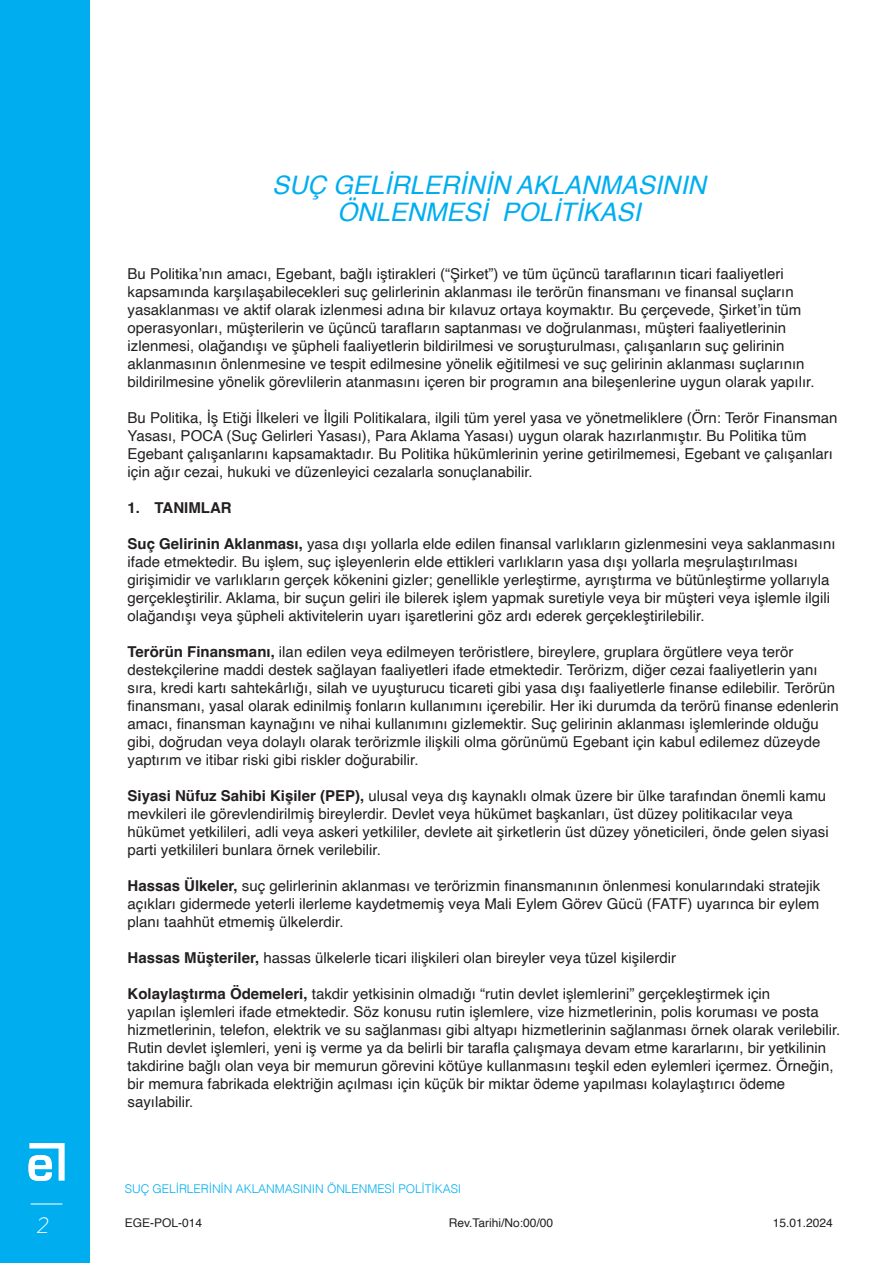
<style>
.page{position:relative;width:893px;height:1263px;background:#fff}
.page>*{position:absolute;margin:0;border:0;box-sizing:border-box;transform-origin:0 0}
.t1{font:italic 25.5px/27.5px "Helvetica";color:#00aeef;text-align:center}
.t2{font:italic 200 22.5px "Lufga";color:#fff}
.t3{font:15px/18px "Helvetica";color:#231f20}
.t4{font:700 15px "Helvetica";color:#231f20}
.t5{font:300 12px "Helvetica";letter-spacing:-.005em;color:#00aeef}
.t6{font:12px "Helvetica";color:#231f20}
.s1{font-weight:700}
</style>
<div class="page">
<div style="left:0;top:0;width:89px;height:1263px;background:#00aeef"></div>
<svg style="left:28px;top:1143px;width:37px;height:38px"></svg>
<hr style="left:31px;top:1203px;width:31px;height:1px;background:#fff">
<p class="t1" style="left:272px;top:172px;width:435px">SUÇ GELİRLERİNİN AKLANMASININ<br>ÖNLENMESİ POLİTİKASI</p>
<p class="t3" style="left:128px;top:265px;width:689px">Bu Politika’nın amacı, Egebant, bağlı iştirakleri (“Şirket”) ve tüm üçüncü taraflarının ticari faaliyetleri kapsamında karşılaşabilecekleri suç gelirlerinin aklanması ile terörün finansmanı ve finansal suçların yasaklanması ve aktif olarak izlenmesi adına bir kılavuz ortaya koymaktır. Bu çerçevede, Şirket’in tüm operasyonları, müşterilerin ve üçüncü tarafların saptanması ve doğrulanması, müşteri faaliyetlerinin izlenmesi, olağandışı ve şüpheli faaliyetlerin bildirilmesi ve soruşturulması, çalışanların suç gelirinin aklanmasının önlenmesine ve tespit edilmesine yönelik eğitilmesi ve suç gelirinin aklanması suçlarının bildirilmesine yönelik görevlilerin atanmasını içeren bir programın ana bileşenlerine uygun olarak yapılır.</p>
<p class="t3" style="left:128px;top:409px;width:711px">Bu Politika, İş Etiği İlkeleri ve İlgili Politikalara, ilgili tüm yerel yasa ve yönetmeliklere (Örn: Terör Finansman Yasası, POCA (Suç Gelirleri Yasası), Para Aklama Yasası) uygun olarak hazırlanmıştır. Bu Politika tüm Egebant çalışanlarını kapsamaktadır. Bu Politika hükümlerinin yerine getirilmemesi, Egebant ve çalışanları için ağır cezai, hukuki ve düzenleyici cezalarla sonuçlanabilir.</p>
<p class="t4" style="left:128px;top:499px;width:106px">1. TANIMLAR</p>
<p class="t3" style="left:128px;top:535px;width:710px"><span class="s1">Suç Gelirinin Aklanması,</span> yasa dışı yollarla elde edilen finansal varlıkların gizlenmesini veya saklanmasını ifade etmektedir. Bu işlem, suç işleyenlerin elde ettikleri varlıkların yasa dışı yollarla meşrulaştırılması girişimidir ve varlıkların gerçek kökenini gizler; genellikle yerleştirme, ayrıştırma ve bütünleştirme yollarıyla gerçekleştirilir. Aklama, bir suçun geliri ile bilerek işlem yapmak suretiyle veya bir müşteri veya işlemle ilgili olağandışı veya şüpheli aktivitelerin uyarı işaretlerini göz ardı ederek gerçekleştirilebilir.</p>
<p class="t3" style="left:128px;top:643px;width:713px"><span class="s1">Terörün Finansmanı,</span> ilan edilen veya edilmeyen teröristlere, bireylere, gruplara örgütlere veya terör destekçilerine maddi destek sağlayan faaliyetleri ifade etmektedir. Terörizm, diğer cezai faaliyetlerin yanı sıra, kredi kartı sahtekârlığı, silah ve uyuşturucu ticareti gibi yasa dışı faaliyetlerle finanse edilebilir. Terörün finansmanı, yasal olarak edinilmiş fonların kullanımını içerebilir. Her iki durumda da terörü finanse edenlerin amacı, finansman kaynağını ve nihai kullanımını gizlemektir. Suç gelirinin aklanması işlemlerinde olduğu gibi, doğrudan veya dolaylı olarak terörizmle ilişkili olma görünümü Egebant için kabul edilemez düzeyde yaptırım ve itibar riski gibi riskler doğurabilir.</p>
<p class="t3" style="left:128px;top:787px;width:703px"><span class="s1">Siyasi Nüfuz Sahibi Kişiler (PEP),</span> ulusal veya dış kaynaklı olmak üzere bir ülke tarafından önemli kamu mevkileri ile görevlendirilmiş bireylerdir. Devlet veya hükümet başkanları, üst düzey politikacılar veya hükümet yetkilileri, adli veya askeri yetkililer, devlete ait şirketlerin üst düzey yöneticileri, önde gelen siyasi parti yetkilileri bunlara örnek verilebilir.</p>
<p class="t3" style="left:128px;top:877px;width:694px;text-align:justify"><span class="s1">Hassas Ülkeler,</span> suç gelirlerinin aklanması ve terörizmin finansmanının önlenmesi konularındaki stratejik açıkları gidermede yeterli ilerleme kaydetmemiş veya Mali Eylem Görev Gücü (FATF) uyarınca bir eylem planı taahhüt etmemiş ülkelerdir.</p>
<p class="t3" style="left:128px;top:949px;width:550px"><span class="s1">Hassas Müşteriler,</span> hassas ülkelerle ticari ilişkileri olan bireyler veya tüzel kişilerdir</p>
<p class="t3" style="left:128px;top:985px;width:714px"><span class="s1">Kolaylaştırma Ödemeleri,</span> takdir yetkisinin olmadığı “rutin devlet işlemlerini” gerçekleştirmek için<br>yapılan işlemleri ifade etmektedir. Söz konusu rutin işlemlere, vize hizmetlerinin, polis koruması ve posta hizmetlerinin, telefon, elektrik ve su sağlanması gibi altyapı hizmetlerinin sağlanması örnek olarak verilebilir.<br>Rutin devlet işlemleri, yeni iş verme ya da belirli bir tarafla çalışmaya devam etme kararlarını, bir yetkilinin takdirine bağlı olan veya bir memurun görevini kötüye kullanmasını teşkil eden eylemleri içermez. Örneğin, bir memura fabrikada elektriğin açılması için küçük bir miktar ödeme yapılması kolaylaştırıcı ödeme sayılabilir.</p>
<p class="t5" style="left:125px;top:1178px;width:338px">SUÇ GELİRLERİNİN AKLANMASININ ÖNLENMESİ POLİTİKASI</p>
<h2 class="t2" style="left:37px;top:1213px;width:14px">2</h2>
<p class="t6" style="left:125px;top:1213px;width:79px">EGE-POL-014</p>
<p class="t6" style="left:449px;top:1213px;width:106px">Rev.Tarihi/No:00/00</p>
<p class="t6" style="left:773px;top:1213px;width:62px">15.01.2024</p>
</div>
